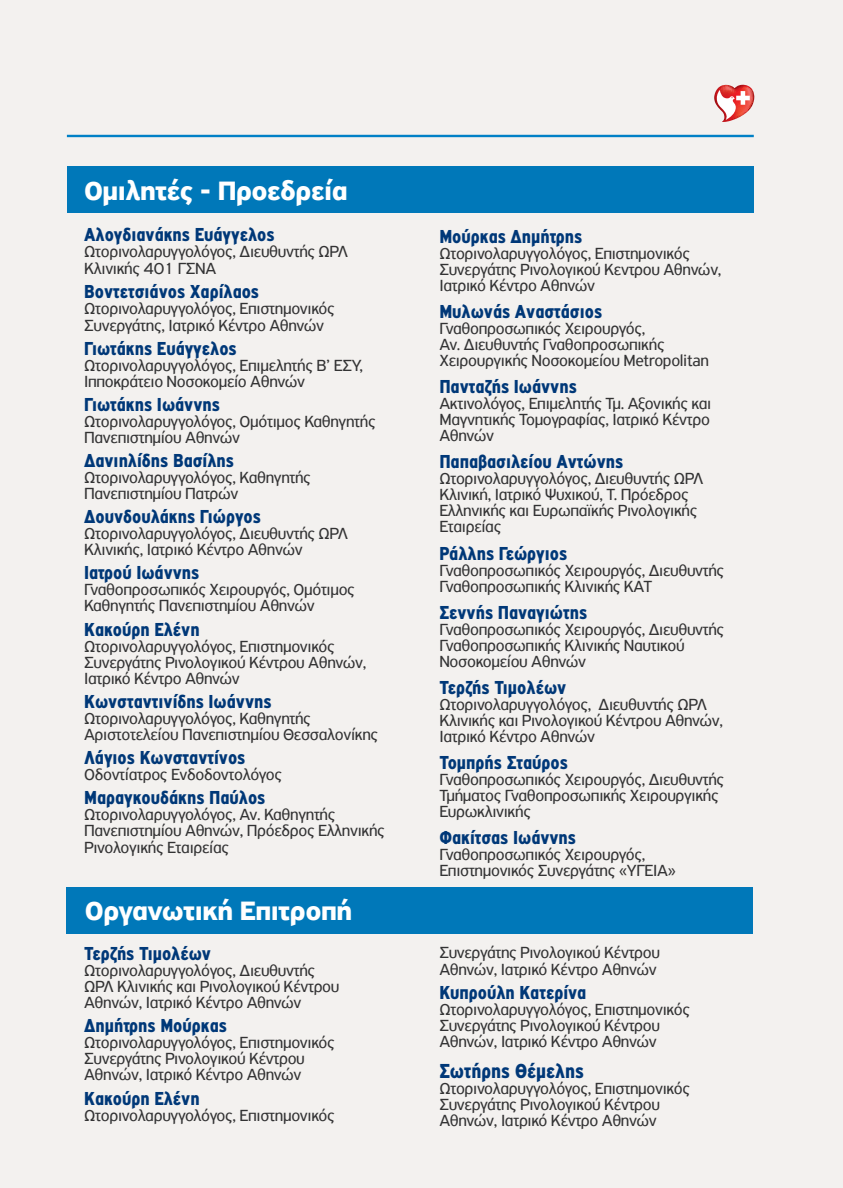
<style>
.page{position:relative;width:843px;height:1188px;background:#fff}
.page>*{position:absolute;margin:0;border:0;box-sizing:border-box;transform-origin:0 0}
.t1{font:700 28px "PF Highway Sans Pro";letter-spacing:-.02em;color:#fff}
.t2{font:900 21.6px "PF Highway Gothic Cond";color:#003878;scale:.95 1}
.t3{font:900 20px "PF Highway Gothic Cond";color:#003878;scale:.95 1}
.t4{font:17px/16px "PF Highway Sans Pro";letter-spacing:-.02em;color:#333334}
</style>
<div class="page">
<div style="left:0;top:0;width:843px;height:1187px;background:#f3f1ef"></div>
<div style="left:67px;top:166px;width:686px;height:46px;background:#0078b9"></div>
<hr style="left:67px;top:135px;width:686px;height:2px;background:#0080c6">
<svg style="left:714px;top:85px;width:40px;height:37px"></svg>
<div style="left:66px;top:887px;width:687px;height:46px;background:#0078b9"></div>
<h1 class="t1" style="left:84px;top:175px;width:265px">Ομιλητές - Προεδρεία</h1>
<p class="t3" style="left:84px;top:224px;width:202px">Αλογδιανάκης Ευάγγελος</p>
<p class="t4" style="left:84px;top:243px;width:265px;line-height:17px">Ωτορινολαρυγγολόγος, Διευθυντής ΩΡΛ<br>Κλινικής 401 ΓΣΝΑ</p>
<p class="t3" style="left:84px;top:281px;width:186px">Βοντετσιάνος Χαρίλαος</p>
<p class="t4" style="left:84px;top:300px;width:252px;line-height:17px">Ωτορινολαρυγγολόγος, Επιστημονικός<br>Συνεργάτης, Ιατρικό Κέντρο Αθηνών</p>
<p class="t3" style="left:84px;top:338px;width:162px">Γιωτάκης Ευάγγελος</p>
<p class="t4" style="left:84px;top:358px;width:280px">Ωτορινολαρυγγολόγος, Επιμελητής Β’ ΕΣΥ,<br>Ιπποκράτειο Νοσοκομείο Αθηνών</p>
<p class="t3" style="left:84px;top:394px;width:145px">Γιωτάκης Ιωάννης</p>
<p class="t4" style="left:84px;top:414px;width:293px">Ωτορινολαρυγγολόγος, Ομότιμος Καθηγητής<br>Πανεπιστημίου Αθηνών</p>
<p class="t3" style="left:84px;top:450px;width:159px">Δανιηλίδης Βασίλης</p>
<p class="t4" style="left:84px;top:470px;width:228px">Ωτορινολαρυγγολόγος, Καθηγητής<br>Πανεπιστημίου Πατρών</p>
<p class="t3" style="left:84px;top:506px;width:188px">Δουνδουλάκης Γιώργος</p>
<p class="t4" style="left:84px;top:526px;width:265px">Ωτορινολαρυγγολόγος, Διευθυντής ΩΡΛ<br>Κλινικής, Ιατρικό Κέντρο Αθηνών</p>
<p class="t3" style="left:84px;top:562px;width:123px">Ιατρού Ιωάννης</p>
<p class="t4" style="left:84px;top:582px;width:272px">Γναθοπροσωπικός Χειρουργός, Ομότιμος<br>Καθηγητής Πανεπιστημίου Αθηνών</p>
<p class="t3" style="left:84px;top:618px;width:123px">Κακούρη Ελένη</p>
<p class="t4" style="left:84px;top:638px;width:284px">Ωτορινολαρυγγολόγος, Επιστημονικός<br>Συνεργάτης Ρινολογικού Κέντρου Αθηνών,<br>Ιατρικό Κέντρο Αθηνών</p>
<p class="t3" style="left:84px;top:690px;width:199px">Κωνσταντινίδης Ιωάννης</p>
<p class="t4" style="left:84px;top:710px;width:295px">Ωτορινολαρυγγολόγος, Καθηγητής<br>Αριστοτελείου Πανεπιστημίου Θεσσαλονίκης</p>
<p class="t3" style="left:84px;top:746px;width:171px">Λάγιος Κωνσταντίνος</p>
<p class="t4" style="left:84px;top:766px;width:199px">Οδοντίατρος Ενδοδοντολόγος</p>
<p class="t3" style="left:84px;top:786px;width:192px">Μαραγκουδάκης Παύλος</p>
<p class="t4" style="left:84px;top:805px;width:302px">Ωτορινολαρυγγολόγος, Αν. Καθηγητής<br>Πανεπιστημίου Αθηνών, Πρόεδρος Ελληνικής<br>Ρινολογικής Εταιρείας</p>
<h1 class="t1" style="left:85px;top:894px;width:269px">Οργανωτική Επιτροπή</h1>
<p class="t3" style="left:84px;top:942px;width:135px">Τερζής Τιμολέων</p>
<p class="t4" style="left:84px;top:962px;width:257px">Ωτορινολαρυγγολόγος, Διευθυντής<br>ΩΡΛ Κλινικής και Ρινολογικού Κέντρου<br>Αθηνών, Ιατρικό Κέντρο Αθηνών</p>
<p class="t3" style="left:84px;top:1014px;width:152px">Δημήτρης Μούρκας</p>
<p class="t4" style="left:84px;top:1034px;width:252px">Ωτορινολαρυγγολόγος, Επιστημονικός<br>Συνεργάτης Ρινολογικού Κέντρου<br>Αθηνών, Ιατρικό Κέντρο Αθηνών</p>
<p class="t3" style="left:84px;top:1086px;width:123px">Κακούρη Ελένη</p>
<p class="t4" style="left:84px;top:1106px;width:252px">Ωτορινολαρυγγολόγος, Επιστημονικός</p>
<p class="t3" style="left:439px;top:225px;width:152px">Μούρκας Δημήτρης</p>
<p class="t4" style="left:439px;top:245px;width:284px">Ωτορινολαρυγγολόγος, Επιστημονικός<br>Συνεργάτης Ρινολογικού Κεντρου Αθηνών,<br>Ιατρικό Κέντρο Αθηνών</p>
<p class="t3" style="left:439px;top:300px;width:173px">Μυλωνάς Αναστάσιος</p>
<p class="t4" style="left:439px;top:320px;width:271px">Γναθοπροσωπικός Χειρουργός,<br>Αν. Διευθυντής Γναθοπροσωπικής<br>Χειρουργικής Νοσοκομείου Metropolitan</p>
<p class="t3" style="left:439px;top:375px;width:146px">Πανταζής Ιωάννης</p>
<p class="t4" style="left:439px;top:395px;width:273px;text-align:justify">Ακτινολόγος, Επιμελητής Τμ. Αξονικής και Μαγνητικής Τομογραφίας, Ιατρικό Κέντρο Αθηνών</p>
<p class="t3" style="left:439px;top:450px;width:195px">Παπαβασιλείου Αντώνης</p>
<p class="t4" style="left:439px;top:470px;width:265px">Ωτορινολαρυγγολόγος, Διευθυντής ΩΡΛ<br>Κλινική, Ιατρικό Ψυχικού, Τ. Πρόεδρος<br>Ελληνικής και Ευρωπαϊκής Ρινολογικής<br>Εταιρείας</p>
<p class="t3" style="left:439px;top:542px;width:136px">Ράλλης Γεώργιος</p>
<p class="t4" style="left:439px;top:562px;width:286px">Γναθοπροσωπικός Χειρουργός, Διευθυντής<br>Γναθοπροσωπικής Κλινικής ΚΑΤ</p>
<p class="t3" style="left:439px;top:601px;width:157px">Σεννής Παναγιώτης</p>
<p class="t4" style="left:439px;top:621px;width:286px">Γναθοπροσωπικός Χειρουργός, Διευθυντής<br>Γναθοπροσωπικής Κλινικής Ναυτικού<br>Νοσοκομείου Αθηνών</p>
<p class="t3" style="left:439px;top:676px;width:135px">Τερζής Τιμολέων</p>
<p class="t4" style="left:439px;top:696px;width:285px">Ωτορινολαρυγγολόγος, Διευθυντής ΩΡΛ<br>Κλινικής και Ρινολογικού Κέντρου Αθηνών,<br>Ιατρικό Κέντρο Αθηνών</p>
<p class="t3" style="left:439px;top:751px;width:137px">Τομπρής Σταύρος</p>
<p class="t4" style="left:439px;top:771px;width:286px">Γναθοπροσωπικός Χειρουργός, Διευθυντής<br>Τμήματος Γναθοπροσωπικής Χειρουργικής<br>Ευρωκλινικής</p>
<p class="t3" style="left:439px;top:826px;width:145px">Φακίτσας Ιωάννης</p>
<p class="t4" style="left:439px;top:846px;width:238px">Γναθοπροσωπικός Χειρουργός,<br>Επιστημονικός Συνεργάτης «ΥΓΕΙΑ»</p>
<p class="t4" style="left:439px;top:943px;width:222px;line-height:17px">Συνεργάτης Ρινολογικού Κέντρου<br>Αθηνών, Ιατρικό Κέντρο Αθηνών</p>
<p class="t3" style="left:439px;top:980px;width:156px">Κυπρούλη Κατερίνα</p>
<p class="t4" style="left:439px;top:1000px;width:252px">Ωτορινολαρυγγολόγος, Επιστημονικός<br>Συνεργάτης Ρινολογικού Κέντρου<br>Αθηνών, Ιατρικό Κέντρο Αθηνών</p>
<p class="t2" style="left:439px;top:1058px;width:154px">Σωτήρης Θέμελης</p>
<p class="t4" style="left:439px;top:1080px;width:252px">Ωτορινολαρυγγολόγος, Επιστημονικός<br>Συνεργάτης Ρινολογικού Κέντρου<br>Αθηνών, Ιατρικό Κέντρο Αθηνών</p>
</div>
